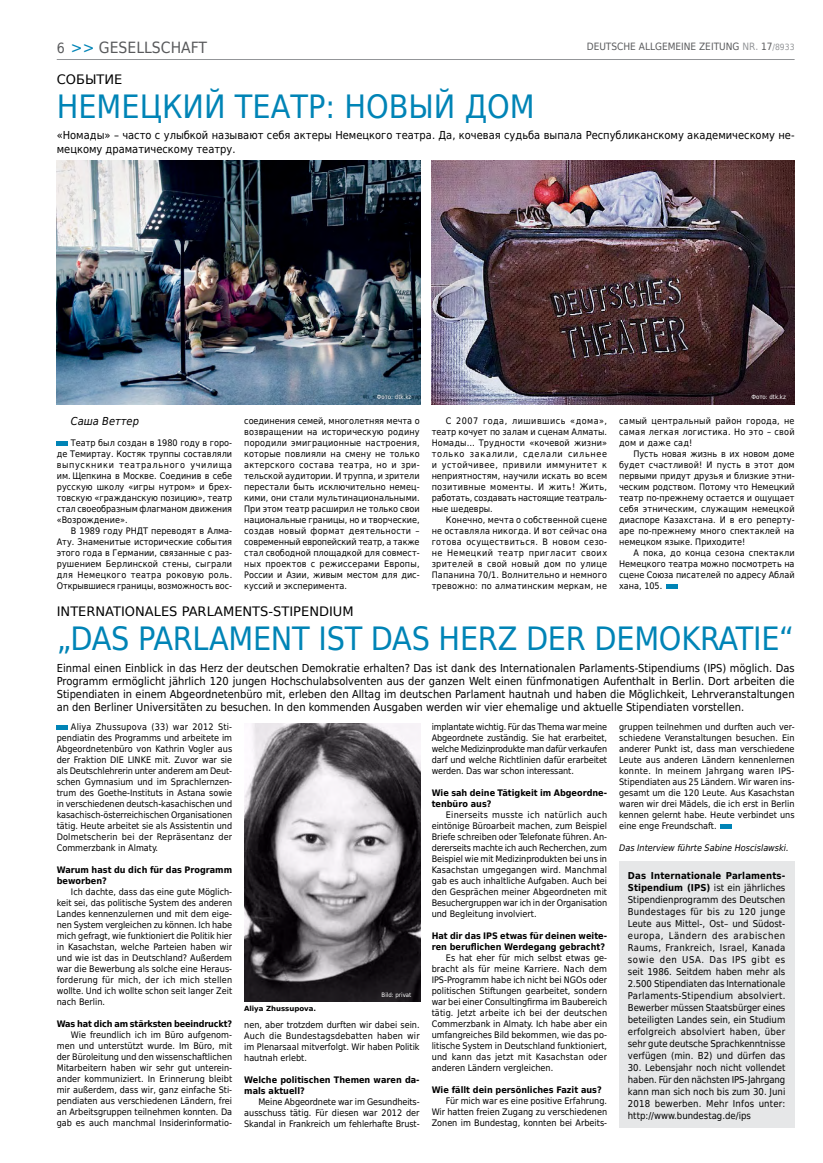
<style>
.page{position:relative;width:823px;height:1163px;background:#fff}
.page>*{position:absolute;margin:0;border:0;box-sizing:border-box;transform-origin:0 0}
.t1{font:32px "DejaVu Sans";letter-spacing:-.01em;color:#0084b6;scale:.9 1}
.t2{font:15.4px "DejaVu Sans";color:#58595b;scale:.91 1}
.t3{font:13px "DejaVu Sans";color:#000}
.t4{font:11px/13.2px "DejaVu Sans Condensed";color:#000;text-align:justify}
.t5{font:italic 11px "DejaVu Sans Condensed";color:#000}
.t6{font:10px "DejaVu Sans";color:#58595b;scale:.9 1}
.t7{font:9.5px/12px "DejaVu Sans Condensed";letter-spacing:.005em;color:#000;text-align:justify}
.t8{font:9px/11px "DejaVu Sans Condensed";color:#000;text-align:justify}
.t9{font:700 9px/11px "DejaVu Sans Condensed";color:#000}
.t10{font:italic 9px "DejaVu Sans Condensed";color:#000}
.t11{font:700 7px "DejaVu Sans";color:#000}
.t12{font:6.1px "DejaVu Sans Condensed";color:#fff}
.s1{font-size:14px}
.s2{color:#0084b6}
.s3{color:#939598}
.s4{font-size:8.5px;color:#939598}
.s5{font-weight:700}
</style>
<div class="page">
<hr style="left:57px;top:59px;width:737px;height:1px;background:#939598">
<div style="left:57px;top:725px;width:11px;height:5px;background:#0084b6"></div>
<div style="left:618px;top:860px;width:176px;height:267px;background:#e6e7e8"></div>
<img style="left:244px;top:723px;width:176px;height:278px">
<div style="left:720px;top:824px;width:11px;height:5px;background:#0084b6"></div>
<hr style="left:57px;top:441px;width:11px;height:4px;background:#0084b6">
<img style="left:431px;top:160px;width:363px;height:244px">
<img style="left:57px;top:160px;width:363px;height:244px">
<hr style="left:665px;top:584px;width:12px;height:4px;background:#0084b6">
<h2 class="t2" style="left:57px;top:35px;width:167px"><span class="s1">6</span> <span class="s2">&gt;&gt;</span> GESELLSCHAFT</h2>
<p class="t6" style="left:586px;top:38px;width:232px">DEUTSCHE ALLGEMEINE ZEITUNG <span class="s3">NR.</span> 17<span class="s4">/8933</span></p>
<h3 class="t3" style="left:57px;top:68px;width:67px">СОБЫТИЕ</h3>
<h1 class="t1" style="left:57px;top:80px;width:532px">НЕМЕЦКИЙ ТЕАТР: НОВЫЙ ДОМ</h1>
<p class="t4" style="left:57px;top:128px;width:739px">«Номады» – часто с улыбкой называют себя актеры Немецкого театра. Да, кочевая судьба выпала Республиканскому академическому не&shy;мецкому драматическому театру.</p>
<p class="t5" style="left:71px;top:413px;width:70px">Саша Веттер</p>
<p class="t8" style="left:57px;top:436px;width:177px;text-indent:14px">Театр был создан в 1980 году в горо&shy;де Темиртау. Костяк труппы составляли выпускники театрального училища им. Щепкина в Москве. Соединив в себе русскую школу «игры нутром» и брех&shy;товскую «гражданскую позицию», театр стал своеобразным флагманом движения «Возрождение».</p>
<p class="t8" style="left:57px;top:524px;width:177px;text-indent:14px">В 1989 году РНДТ переводят в Алма-Ату. Знаменитые исторические события этого года в Германии, связанные с раз&shy;рушением Берлинской стены, сыграли для Немецкого театра роковую роль.<br>Открывшиеся границы, возможность вос-</p>
<p class="t12" style="left:376px;top:391px;width:36px">Фото: dtk.kz</p>
<p class="t12" style="left:751px;top:391px;width:36px">Фото: dtk.kz</p>
<p class="t8" style="left:244px;top:414px;width:177px">соединения семей, многолетняя мечта о возвращении на историческую родину породили эмиграционные настроения, которые повлияли на смену не только актерского состава театра, но и зри&shy;тельской аудитории. И труппа, и зрители перестали быть исключительно немец&shy;кими, они стали мультинациональными.<br>При этом театр расширил не только свои национальные границы, но и творческие, создав новый формат деятельности – современный европейский театр, а также стал свободной площадкой для совмест&shy;ных проектов с режиссерами Европы, России и Азии, живым местом для дис&shy;куссий и эксперимента.</p>
<p class="t8" style="left:431px;top:414px;width:177px;text-indent:14px">С 2007 года, лишившись «дома», театр кочует по залам и сценам Алматы.<br>Номады… Трудности «кочевой жизни» только закалили, сделали сильнее и устойчивее, привили иммунитет к неприятностям, научили искать во всем позитивные моменты. И жить! Жить, работать, создавать настоящие театраль&shy;ные шедевры.</p>
<p class="t8" style="left:431px;top:513px;width:177px;text-indent:14px">Конечно, мечта о собственной сцене не оставляла никогда. И вот сейчас она готова осуществиться. В новом сезо&shy;не Немецкий театр пригласит своих зрителей в свой новый дом по улице Папанина 70/1. Волнительно и немного тревожно: по алматинским меркам, не</p>
<p class="t8" style="left:618px;top:414px;width:177px">самый центральный район города, не самая легкая логистика. Но это – свой дом и даже сад!</p>
<p class="t8" style="left:618px;top:447px;width:177px;text-indent:14px">Пусть новая жизнь в их новом доме будет счастливой! И пусть в этот дом первыми придут друзья и близкие этни&shy;ческим родством. Потому что Немецкий театр по-прежнему остается и ощущает себя этническим, служащим немецкой диаспоре Казахстана. И в его реперту&shy;аре по-прежнему много спектаклей на немецком языке. Приходите!</p>
<p class="t8" style="left:618px;top:546px;width:177px;text-indent:14px">А пока, до конца сезона спектакли Немецкого театра можно посмотреть на сцене Союза писателей по адресу Аблай хана, 105.</p>
<h3 class="t3" style="left:57px;top:600px;width:298px">INTERNATIONALES PARLAMENTS-STIPENDIUM</h3>
<h1 class="t1" style="left:57px;top:612px;width:820px">„DAS PARLAMENT IST DAS HERZ DER DEMOKRATIE“</h1>
<p class="t4" style="left:57px;top:660px;width:739px">Einmal einen Einblick in das Herz der deutschen Demokratie erhalten? Das ist dank des Internationalen Parlaments-Stipendiums (IPS) möglich. Das Programm ermöglicht jährlich 120 jungen Hochschulabsolventen aus der ganzen Welt einen fünfmonatigen Aufenthalt in Berlin. Dort arbeiten die Stipendiaten in einem Abgeordnetenbüro mit, erleben den Alltag im deutschen Parlament hautnah und haben die Möglichkeit, Lehrveranstaltungen an den Berliner Universitäten zu besuchen. In den kommenden Ausgaben werden wir vier ehemalige und aktuelle Stipendiaten vorstellen.</p>
<p class="t8" style="left:57px;top:721px;width:177px;text-indent:14px">Aliya Zhussupova (33) war 2012 Sti&shy;pendiatin des Programms und arbeitete im Abgeordnetenbüro von Kathrin Vogler aus der Fraktion DIE LINKE mit. Zuvor war sie als Deutschlehrerin unter anderem am Deut&shy;schen Gymnasium und im Sprachlernzen&shy;trum des Goethe-Instituts in Astana sowie in verschiedenen deutsch-kasachischen und kasachisch-österreichischen Organisationen tätig. Heute arbeitet sie als Assistentin und Dolmetscherin bei der Repräsentanz der Commerzbank in Almaty.</p>
<p class="t9" style="left:57px;top:864px;width:177px">Warum hast du dich für das Programm beworben?</p>
<p class="t8" style="left:57px;top:886px;width:177px;text-indent:14px">Ich dachte, dass das eine gute Möglich&shy;keit sei, das politische System des anderen Landes kennenzulernen und mit dem eige&shy;nen System vergleichen zu können. Ich habe mich gefragt, wie funktioniert die Politik hier in Kasachstan, welche Parteien haben wir und wie ist das in Deutschland? Außerdem war die Bewerbung als solche eine Heraus&shy;forderung für mich, der ich mich stellen wollte. Und ich wollte schon seit langer Zeit nach Berlin.</p>
<p class="t9" style="left:57px;top:1018px;width:177px">Was hat dich am stärksten beeindruckt?</p>
<p class="t8" style="left:57px;top:1029px;width:177px;text-indent:14px">Wie freundlich ich im Büro aufgenom&shy;men und unterstützt wurde. Im Büro, mit der Büroleitung und den wissenschaftlichen Mitarbeitern haben wir sehr gut unterein&shy;ander kommuniziert. In Erinnerung bleibt mir außerdem, dass wir, ganz einfache Sti&shy;pendiaten aus verschiedenen Ländern, frei an Arbeitsgruppen teilnehmen konnten. Da gab es auch manchmal Insiderinformatio-</p>
<p class="t8" style="left:244px;top:1018px;width:177px">nen, aber trotzdem durften wir dabei sein.<br>Auch die Bundestagsdebatten haben wir im Plenarsaal mitverfolgt. Wir haben Politik hautnah erlebt.</p>
<p class="t8" style="left:618px;top:720px;width:177px">gruppen teilnehmen und durften auch ver&shy;schiedene Veranstaltungen besuchen. Ein anderer Punkt ist, dass man verschiedene Leute aus anderen Ländern kennenlernen konnte. In meinem Jahrgang waren IPS-Stipendiaten aus 25 Ländern. Wir waren ins&shy;gesamt um die 120 Leute. Aus Kasachstan waren wir drei Mädels, die ich erst in Berlin kennen gelernt habe. Heute verbindet uns eine enge Freundschaft.</p>
<p class="t10" style="left:618px;top:841px;width:171px">Das Interview führte Sabine Hoscislawski.</p>
<p class="t7" style="left:627px;top:868px;width:159px"><span class="s5">Das Internationale Parlaments-Stipendium (IPS)</span> ist ein jährliches Stipendienprogramm des Deutschen Bundestages für bis zu 120 junge Leute aus Mittel-, Ost– und Südost&shy;europa, Ländern des arabischen Raums, Frankreich, Israel, Kanada sowie den USA. Das IPS gibt es seit 1986. Seitdem haben mehr als 2.500 Stipendiaten das Internationale Parlaments-Stipendium absolviert.<br>Bewerber müssen Staatsbürger eines beteiligten Landes sein, ein Studium erfolgreich absolviert haben, über sehr gute deutsche Sprachkenntnisse verfügen (min. B2) und dürfen das</p>
<p class="t7" style="left:627px;top:1060px;width:159px">30. Lebensjahr noch nicht vollendet haben. Für den nächsten IPS-Jahrgang kann man sich noch bis zum 30. Juni 2018 bewerben. Mehr Infos unter: http://www.bundestag.de/ips</p>
<p class="t8" style="left:431px;top:720px;width:177px">implantate wichtig. Für das Thema war meine Abgeordnete zuständig. Sie hat erarbeitet, welche Medizinprodukte man dafür verkaufen darf und welche Richtlinien dafür erarbeitet werden. Das war schon interessant.</p>
<p class="t9" style="left:431px;top:787px;width:177px">Wie sah deine Tätigkeit im Abgeordne&shy;tenbüro aus?</p>
<p class="t8" style="left:431px;top:808px;width:177px;text-indent:14px">Einerseits musste ich natürlich auch eintönige Büroarbeit machen, zum Beispiel Briefe schreiben oder Telefonate führen. An&shy;dererseits machte ich auch Recherchen, zum Beispiel wie mit Medizinprodukten bei uns in Kasachstan umgegangen wird. Manchmal gab es auch inhaltliche Aufgaben. Auch bei den Gesprächen meiner Abgeordneten mit Besuchergruppen war ich in der Organisation und Begleitung involviert.</p>
<p class="t9" style="left:431px;top:930px;width:177px">Hat dir das IPS etwas für deinen weite&shy;ren beruflichen Werdegang gebracht?</p>
<p class="t8" style="left:431px;top:951px;width:177px;text-indent:14px">Es hat eher für mich selbst etwas ge&shy;bracht als für meine Karriere. Nach dem IPS-Programm habe ich nicht bei NGOs oder politischen Stiftungen gearbeitet, sondern war bei einer Consultingfirma im Baubereich tätig. Jetzt arbeite ich bei der deutschen Commerzbank in Almaty. Ich habe aber ein umfangreiches Bild bekommen, wie das po&shy;litische System in Deutschland funktioniert, und kann das jetzt mit Kasachstan oder anderen Ländern vergleichen.</p>
<p class="t9" style="left:431px;top:1084px;width:171px">Wie fällt dein persönliches Fazit aus?</p>
<p class="t8" style="left:431px;top:1094px;width:177px;text-indent:14px">Für mich war es eine positive Erfahrung.<br>Wir hatten freien Zugang zu verschiedenen Zonen im Bundestag, konnten bei Arbeits-</p>
<p class="t12" style="left:381px;top:990px;width:31px">Bild: privat</p>
<p class="t11" style="left:244px;top:1002px;width:74px">Aliya Zhussupova.</p>
<p class="t9" style="left:244px;top:1073px;width:177px">Welche politischen Themen waren da&shy;mals aktuell?</p>
<p class="t8" style="left:244px;top:1095px;width:177px;text-indent:14px">Meine Abgeordnete war im Gesundheits&shy;ausschuss tätig. Für diesen war 2012 der Skandal in Frankreich um fehlerhafte Brust-</p>
</div>
